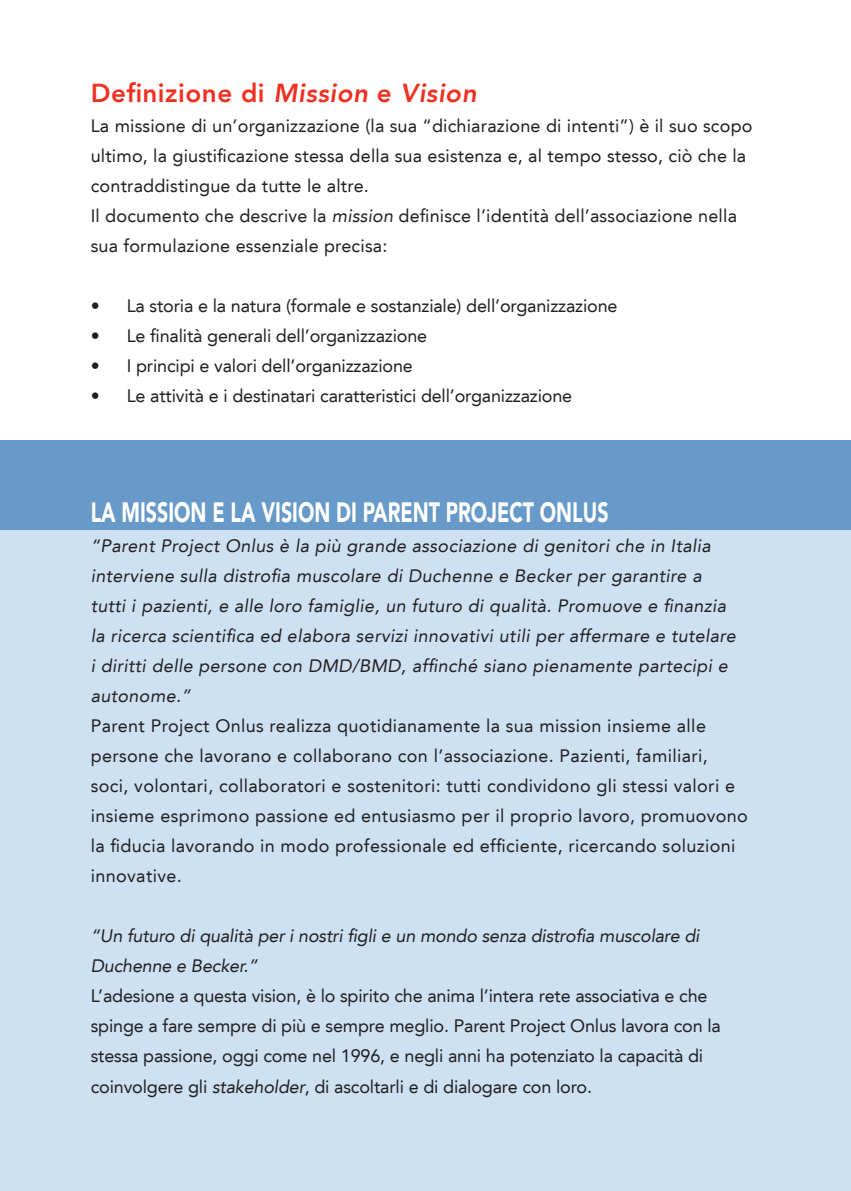
<style>
.page{position:relative;width:851px;height:1191px;background:#fff}
.page>*{position:absolute;margin:0;border:0;box-sizing:border-box;transform-origin:0 0}
.t1{font:900 28px "Avenir LT";color:#fff;scale:.7 1}
.t2{font:800 26px "Avenir LT";letter-spacing:.02em;color:#ef3122}
.t3{font:18px/30px "Avenir LT";letter-spacing:.01em;color:#231f20}
.t4{font:18px/30px "Avenir LT";letter-spacing:-.01em;color:#231f20}
.t5{font:italic 18px/30px "Avenir LT";letter-spacing:.02em;color:#231f20}
.t6{font:italic 18px/30px "Avenir LT";letter-spacing:-.01em;color:#231f20}
.s1{font-style:italic}
</style>
<div class="page">
<div style="left:0;top:440px;width:850px;height:751px;background:#cde1f2"></div>
<div style="left:0;top:440px;width:850px;height:90px;background:#679ac8"></div>
<h2 class="t2" style="left:91px;top:78px;width:387px">Definizione di <span class="s1">Mission</span> e <span class="s1">Vision</span></h2>
<p class="t3" style="left:91px;top:111px;width:663px">La missione di un’organizzazione (la sua “dichiarazione di intenti”) è il suo scopo ultimo, la giustificazione stessa della sua esistenza e, al tempo stesso, ciò che la contraddistingue da tutte le altre.<br>Il documento che descrive la <span class="s1">mission</span> definisce l’identità dell’associazione nella sua formulazione essenziale precisa:</p>
<p class="t4" style="left:91px;top:291px;width:528px">• La storia e la natura (formale e sostanziale) dell’organizzazione</p>
<p class="t4" style="left:91px;top:321px;width:338px">• Le finalità generali dell’organizzazione</p>
<p class="t4" style="left:91px;top:351px;width:323px">• I principi e valori dell’organizzazione</p>
<p class="t4" style="left:91px;top:381px;width:483px">• Le attività e i destinatari caratteristici dell’organizzazione</p>
<h1 class="t1" style="left:91px;top:495px;width:741px">LA MISSION E LA VISION DI PARENT PROJECT ONLUS</h1>
<p class="t5" style="left:91px;top:531px;width:646px">“Parent Project Onlus è la più grande associazione di genitori che in Italia interviene sulla distrofia muscolare di Duchenne e Becker per garantire a tutti i pazienti, e alle loro famiglie, un futuro di qualità. Promuove e finanzia la ricerca scientifica ed elabora servizi innovativi utili per affermare e tutelare i diritti delle persone con DMD/BMD, affinché siano pienamente partecipi e autonome.”</p>
<p class="t3" style="left:91px;top:711px;width:658px">Parent Project Onlus realizza quotidianamente la sua mission insieme alle persone che lavorano e collaborano con l’associazione. Pazienti, familiari, soci, volontari, collaboratori e sostenitori: tutti condividono gli stessi valori e insieme esprimono passione ed entusiasmo per il proprio lavoro, promuovono la fiducia lavorando in modo professionale ed efficiente, ricercando soluzioni innovative.</p>
<p class="t6" style="left:91px;top:921px;width:610px">“Un futuro di qualità per i nostri figli e un mondo senza distrofia muscolare di<br>Duchenne e Becker.”</p>
<p class="t4" style="left:91px;top:981px;width:631px">L’adesione a questa vision, è lo spirito che anima l’intera rete associativa e che spinge a fare sempre di più e sempre meglio. Parent Project Onlus lavora con la stessa passione, oggi come nel 1996, e negli anni ha potenziato la capacità di coinvolgere gli <span class="s1">stakeholder</span>, di ascoltarli e di dialogare con loro.</p>
</div>
